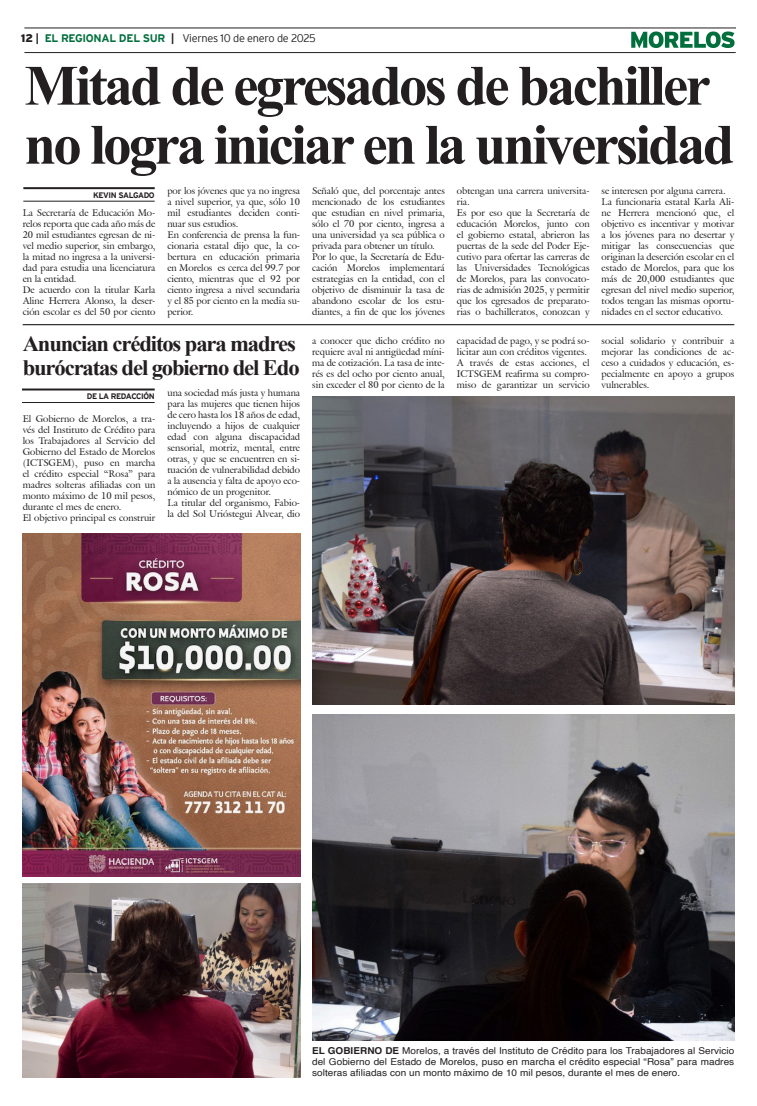
<style>
.page{position:relative;width:757px;height:1106px;background:#fff}
.page>*{position:absolute;margin:0;border:0;box-sizing:border-box;transform-origin:0 0}
.Cabeza_01{font:700 57px "Times New Roman";letter-spacing:-.05em;color:#231f20}
.Cabeza_03{font:700 22px "Times New Roman";letter-spacing:-.05em;color:#231f20}
.t1{font:300 11px "Interstate";letter-spacing:-.025em;color:#231f20}
.t2{font:9.5px/11px "Galliard IT Cby BT";color:#231f20;text-align:justify}
.Pie_de_foto{font:9.5px/11px "Helvetica";letter-spacing:.005em;color:#231f20;text-align:justify;scale:1.05 1}
.t3{font:700 8px "Interstate";letter-spacing:-.05em;color:#231f20}
.s1{font-weight:900}
.s2{font-weight:700}
.s3{font-weight:700;color:#006f3c}
</style>
<div class="page">
<hr style="left:24px;top:28px;width:712px;height:1px;background:#231f20">
<hr style="left:24px;top:52px;width:712px;height:1px;background:#231f20">
<svg style="left:631px;top:31px;width:103px;height:17px"></svg>
<hr style="left:23px;top:187px;width:132px;height:2px;background:#231f20">
<hr style="left:23px;top:201px;width:132px;height:1px;background:#231f20">
<hr style="left:23px;top:324px;width:711px;height:1px;background:#000">
<hr style="left:22px;top:388px;width:133px;height:2px;background:#231f20">
<hr style="left:22px;top:402px;width:133px;height:1px;background:#231f20">
<img style="left:23px;top:883px;width:277px;height:194px">
<img style="left:23px;top:533px;width:277px;height:343px">
<img style="left:312px;top:396px;width:422px;height:309px">
<img style="left:312px;top:714px;width:422px;height:326px">
<p class="t1" style="left:21px;top:32px;width:296px"><span class="s1">12</span> <span class="s2">|</span> <span class="s3">EL REGIONAL DEL SUR</span> <span class="s2">|</span> Viernes 10 de enero de 2025</p>
<p class="Cabeza_01" style="left:24px;top:44px;width:688px">Mitad de egresados de bachiller</p>
<p class="Cabeza_01" style="left:24px;top:103px;width:711px">no logra iniciar en la universidad</p>
<p class="t3" style="left:93px;top:190px;width:63px">KEVIN SALGADO</p>
<p class="t2" style="left:167px;top:185px;width:134px">por los jóvenes que ya no ingresa a nivel superior, ya que, sólo 10 mil estudiantes deciden conti&shy;nuar sus estudios.</p>
<p class="t2" style="left:167px;top:229px;width:134px">En conferencia de prensa la fun&shy;cionaria estatal dijo que, la co&shy;bertura en educación primaria en Morelos es cerca del 99.7 por ciento, mientras que el 92 por ciento ingresa a nivel secundaria y el 85 por ciento en la media su&shy;perior.</p>
<p class="t2" style="left:312px;top:185px;width:134px">Señaló que, del porcentaje antes mencionado de los estudiantes que estudian en nivel primaria, sólo el 70 por ciento, ingresa a una universidad ya sea pública o privada para obtener un título.</p>
<p class="t2" style="left:312px;top:251px;width:134px">Por lo que, la Secretaría de Edu&shy;cación Morelos implementará estrategias en la entidad, con el objetivo de disminuir la tasa de abandono escolar de los estu&shy;diantes, a fin de que los jóvenes</p>
<p class="t2" style="left:457px;top:185px;width:134px">obtengan una carrera universita&shy;ria.</p>
<p class="t2" style="left:457px;top:207px;width:134px">Es por eso que la Secretaría de educación Morelos, junto con el gobierno estatal, abrieron las puertas de la sede del Poder Eje&shy;cutivo para ofertar las carreras de las Universidades Tecnológicas de Morelos, para las convocato&shy;rias de admisión 2025, y permitir que los egresados de preparato&shy;rias o bachilleratos, conozcan y</p>
<p class="t2" style="left:601px;top:185px;width:126px">se interesen por alguna carrera.</p>
<p class="t2" style="left:601px;top:196px;width:134px">La funcionaria estatal Karla Ali&shy;ne Herrera mencionó que, el objetivo es incentivar y motivar a los jóvenes para no desertar y mitigar las consecuencias que originan la deserción escolar en el estado de Morelos, para que los más de 20,000 estudiantes que egresan del nivel medio superior, todos tengan las mismas oportu&shy;nidades en el sector educativo.</p>
<p class="t2" style="left:23px;top:207px;width:134px">La Secretaría de Educación Mo&shy;relos reporta que cada año más de 20 mil estudiantes egresan de ni&shy;vel medio superior, sin embargo, la mitad no ingresa a la universi&shy;dad para estudia una licenciatura en la entidad.</p>
<p class="t2" style="left:23px;top:284px;width:134px">De acuerdo con la titular Karla Aline Herrera Alonso, la deser&shy;ción escolar es del 50 por ciento</p>
<p class="Cabeza_03" style="left:23px;top:328px;width:275px">Anuncian créditos para madres</p>
<p class="Cabeza_03" style="left:23px;top:352px;width:278px">burócratas del gobierno del Edo</p>
<p class="t3" style="left:87px;top:392px;width:69px">DE LA REDACCIÓN</p>
<p class="t2" style="left:167px;top:387px;width:134px">una sociedad más justa y humana para las mujeres que tienen hijos de cero hasta los 18 años de edad, incluyendo a hijos de cualquier edad con alguna discapacidad sensorial, motriz, mental, entre otras, y que se encuentren en si&shy;tuación de vulnerabilidad debido a la ausencia y falta de apoyo eco&shy;nómico de un progenitor.</p>
<p class="t2" style="left:167px;top:497px;width:134px">La titular del organismo, Fabio&shy;la del Sol Urióstegui Alvear, dio</p>
<p class="t2" style="left:23px;top:413px;width:134px">El Gobierno de Morelos, a tra&shy;vés del Instituto de Crédito para los Trabajadores al Servicio del Gobierno del Estado de Morelos (ICTSGEM), puso en marcha el crédito especial “Rosa” para madres solteras afiliadas con un monto máximo de 10 mil pesos, durante el mes de enero.</p>
<p class="t2" style="left:23px;top:512px;width:134px">El objetivo principal es construir</p>
<p class="t2" style="left:312px;top:335px;width:134px">a conocer que dicho crédito no requiere aval ni antigüedad míni&shy;ma de cotización. La tasa de inte&shy;rés es del ocho por ciento anual, sin exceder el 80 por ciento de la</p>
<p class="t2" style="left:457px;top:335px;width:134px">capacidad de pago, y se podrá so&shy;licitar aun con créditos vigentes.</p>
<p class="t2" style="left:457px;top:357px;width:134px">A través de estas acciones, el ICTSGEM reafirma su compro&shy;miso de garantizar un servicio</p>
<p class="t2" style="left:601px;top:335px;width:134px">social solidario y contribuir a mejorar las condiciones de ac&shy;ceso a cuidados y educación, es&shy;pecialmente en apoyo a grupos vulnerables.</p>
<p class="Pie_de_foto" style="left:312px;top:1045px;width:403px"><span class="s2">EL GOBIERNO DE</span> Morelos, a través del Instituto de Crédito para los Trabajadores al Servicio del Gobierno del Estado de Morelos, puso en marcha el crédito especial “Rosa” para madres solteras afiliadas con un monto máximo de 10 mil pesos, durante el mes de enero.</p>
</div>
